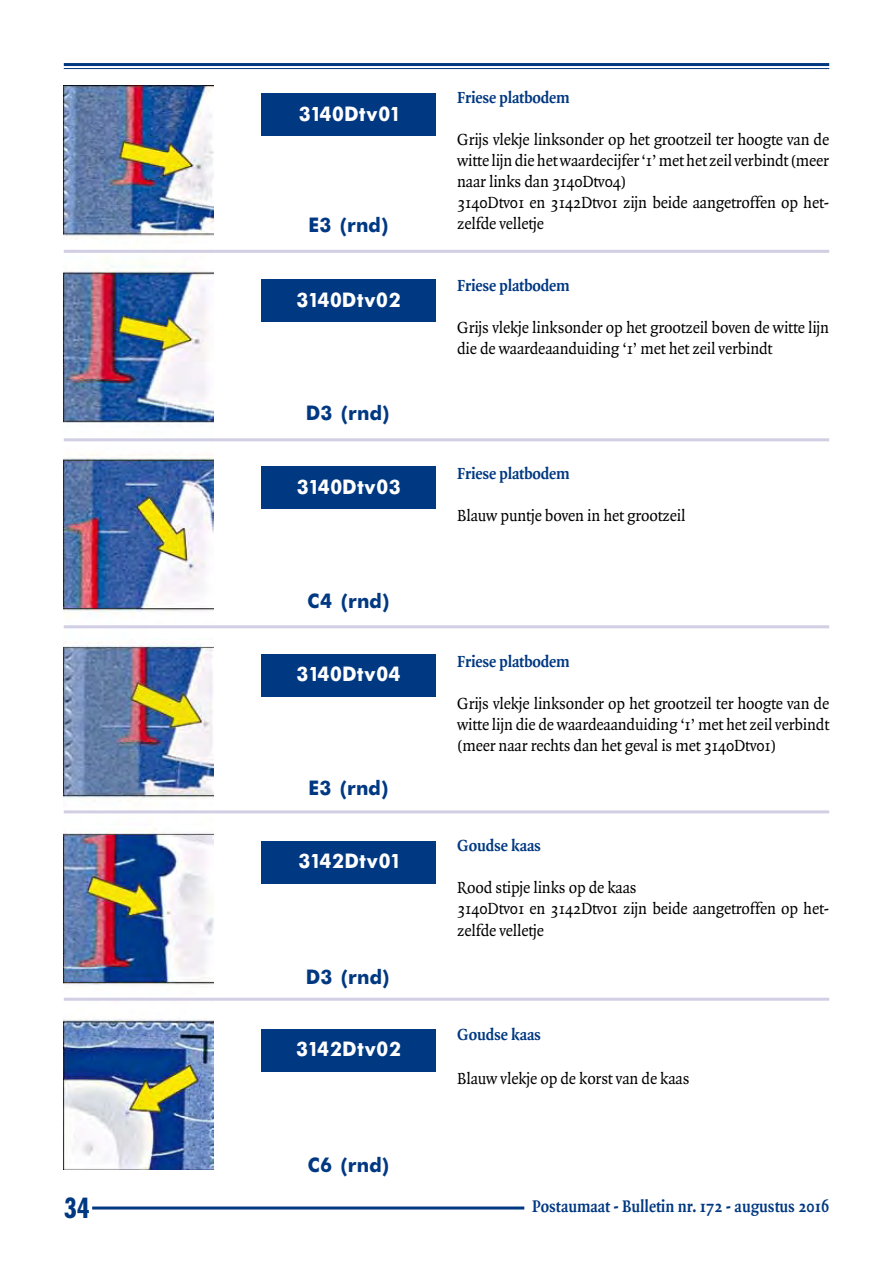
<style>
.page{position:relative;width:893px;height:1263px;background:#fff}
.page>*{position:absolute;margin:0;border:0;box-sizing:border-box;transform-origin:0 0}
.t1{font:700 condensed 27px "Futura";color:#003882}
.t2{font:700 22.5px "Futura";letter-spacing:-.01em;color:#fff;scale:.95 1}
.t3{font:700 22.5px "Futura";letter-spacing:-.01em;color:#003882;scale:.95 1}
.t4{font:700 18px "Quadraat";color:#003882;scale:.9 1}
.t5{font:17.25px/21px "Quadraat";letter-spacing:-.01em;color:#000;scale:.95 1}
.t6{font:700 17.25px "Quadraat";letter-spacing:-.01em;color:#003882;scale:.95 1}
</style>
<div class="page">
<hr style="left:92px;top:1206px;width:432px;height:3px;background:#003882">
<hr style="left:64px;top:63px;width:765px;height:3px;background:#003882">
<hr style="left:64px;top:68px;width:765px;height:1px;background:#003882">
<img style="left:64px;top:85px;width:149px;height:1084px">
<hr style="left:64px;top:250px;width:765px;height:3px;background:#d2cee4">
<hr style="left:64px;top:438px;width:765px;height:3px;background:#d2cee4">
<hr style="left:64px;top:625px;width:765px;height:3px;background:#d2cee4">
<hr style="left:64px;top:810px;width:765px;height:3px;background:#d2cee4">
<hr style="left:64px;top:998px;width:765px;height:3px;background:#d2cee4">
<div style="left:261px;top:94px;width:175px;height:42px;background:#003882"></div>
<div style="left:261px;top:841px;width:175px;height:42px;background:#003882"></div>
<div style="left:261px;top:1029px;width:175px;height:42px;background:#003882"></div>
<div style="left:261px;top:654px;width:175px;height:43px;background:#003882"></div>
<div style="left:261px;top:467px;width:175px;height:42px;background:#003882"></div>
<div style="left:261px;top:280px;width:175px;height:42px;background:#003882"></div>
<h2 class="t2" style="left:298px;top:103px;width:107px">3140Dtv01</h2>
<h2 class="t3" style="left:308px;top:213px;width:87px">E3 (rnd)</h2>
<h2 class="t2" style="left:296px;top:289px;width:112px">3140Dtv02</h2>
<h2 class="t3" style="left:306px;top:402px;width:90px">D3 (rnd)</h2>
<h2 class="t2" style="left:296px;top:476px;width:112px">3140Dtv03</h2>
<h2 class="t3" style="left:307px;top:590px;width:89px">C4 (rnd)</h2>
<h2 class="t2" style="left:296px;top:663px;width:112px">3140Dtv04</h2>
<h2 class="t3" style="left:308px;top:777px;width:87px">E3 (rnd)</h2>
<h2 class="t2" style="left:298px;top:850px;width:108px">3142Dtv01</h2>
<h2 class="t3" style="left:306px;top:965px;width:90px">D3 (rnd)</h2>
<h2 class="t2" style="left:296px;top:1038px;width:113px">3142Dtv02</h2>
<h2 class="t3" style="left:307px;top:1153px;width:88px">C6 (rnd)</h2>
<p class="t6" style="left:457px;top:89px;width:120px">Friese platbodem</p>
<p class="t5" style="left:457px;top:130px;width:393px">Grijs vlekje linksonder op het grootzeil ter hoogte van de witte lijn die het waardecijfer ‘1’ met het zeil verbindt (meer naar links dan 3140Dtv04)<br>3140Dtv01 en 3142Dtv01 zijn beide aangetroffen op het&shy;zelfde velletje</p>
<p class="t6" style="left:457px;top:277px;width:120px">Friese platbodem</p>
<p class="t5" style="left:457px;top:318px;width:393px">Grijs vlekje linksonder op het grootzeil boven de witte lijn die de waardeaanduiding ‘1’ met het zeil verbindt</p>
<p class="t6" style="left:457px;top:465px;width:120px">Friese platbodem</p>
<p class="t5" style="left:457px;top:506px;width:242px">Blauw puntje boven in het grootzeil</p>
<p class="t6" style="left:457px;top:652px;width:120px">Friese platbodem</p>
<p class="t5" style="left:457px;top:693px;width:393px;text-align:justify">Grijs vlekje linksonder op het grootzeil ter hoogte van de witte lijn die de waardeaanduiding ‘1’ met het zeil verbindt (meer naar rechts dan het geval is met 3140Dtv01)</p>
<p class="t6" style="left:457px;top:836px;width:90px">Goudse kaas</p>
<p class="t5" style="left:457px;top:877px;width:393px">Rood stipje links op de kaas<br>3140Dtv01 en 3142Dtv01 zijn beide aangetroffen op het&shy;zelfde velletje</p>
<p class="t6" style="left:457px;top:1026px;width:90px">Goudse kaas</p>
<p class="t5" style="left:457px;top:1069px;width:246px">Blauw vlekje op de korst van de kaas</p>
<h1 class="t1" style="left:64px;top:1190px;width:14px">34</h1>
<p class="t4" style="left:532px;top:1197px;width:331px">Postaumaat - Bulletin nr. 172 - augustus 2016</p>
</div>
